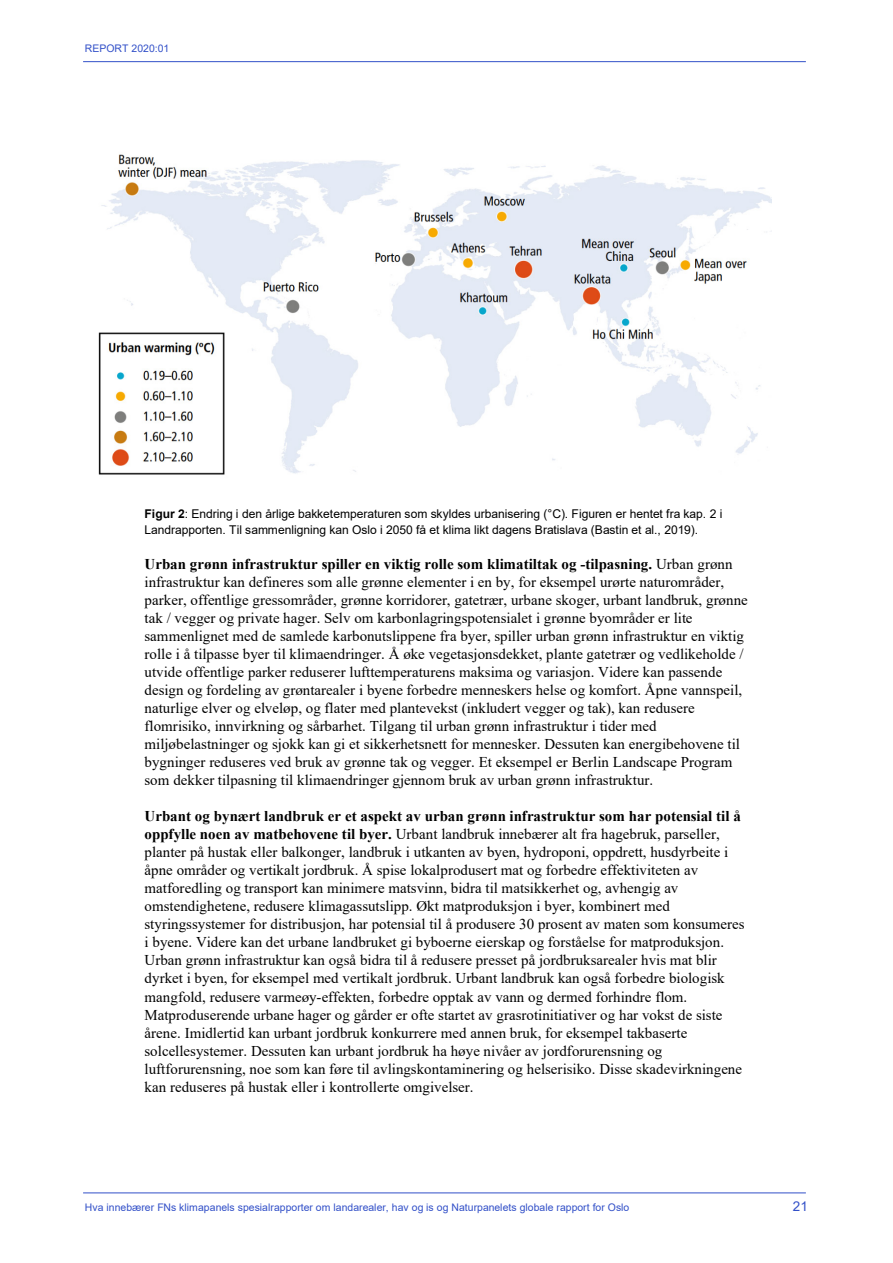
<style>
.page{position:relative;width:893px;height:1263px;background:#fff}
.page>*{position:absolute;margin:0;border:0;box-sizing:border-box;transform-origin:0 0}
.t1{font:15px/18px "Times New Roman";color:#000}
.t2{font:13.5px "Arial";color:#3250c8}
.t3{font:12px/16.5px "Arial";letter-spacing:-.005em;color:#000}
.t4{font:10.5px "Arial";color:#3250c8}
.s1{font-weight:700}
</style>
<div class="page">
<hr style="left:83px;top:61px;width:723px;height:1px;background:#3250c8">
<hr style="left:83px;top:1192px;width:723px;height:1px;background:#3250c8">
<img style="left:98px;top:154px;width:674px;height:321px">
<p class="t4" style="left:85px;top:41px;width:86px">REPORT 2020:01</p>
<p class="t3" style="left:145px;top:505px;width:579px"><span class="s1">Figur 2</span>: Endring i den årlige bakketemperaturen som skyldes urbanisering (°C). Figuren er hentet fra kap. 2 i<br>Landrapporten. Til sammenligning kan Oslo i 2050 få et klima likt dagens Bratislava (Bastin et al., 2019).</p>
<p class="t1" style="left:145px;top:555px;width:605px"><span class="s1">Urban grønn infrastruktur spiller en viktig rolle som klimatiltak og -tilpasning.</span> Urban grønn infrastruktur kan defineres som alle grønne elementer i en by, for eksempel urørte naturområder, parker, offentlige gressområder, grønne korridorer, gatetrær, urbane skoger, urbant landbruk, grønne tak / vegger og private hager. Selv om karbonlagringspotensialet i grønne byområder er lite sammenlignet med de samlede karbonutslippene fra byer, spiller urban grønn infrastruktur en viktig rolle i å tilpasse byer til klimaendringer. Å øke vegetasjonsdekket, plante gatetrær og vedlikeholde / utvide offentlige parker reduserer lufttemperaturens maksima og variasjon. Videre kan passende design og fordeling av grøntarealer i byene forbedre menneskers helse og komfort. Åpne vannspeil, naturlige elver og elveløp, og flater med plantevekst (inkludert vegger og tak), kan redusere flomrisiko, innvirkning og sårbarhet. Tilgang til urban grønn infrastruktur i tider med miljøbelastninger og sjokk kan gi et sikkerhetsnett for mennesker. Dessuten kan energibehovene til bygninger reduseres ved bruk av grønne tak og vegger. Et eksempel er Berlin Landscape Program som dekker tilpasning til klimaendringer gjennom bruk av urban grønn infrastruktur.</p>
<p class="t1" style="left:145px;top:807px;width:602px"><span class="s1">Urbant og bynært landbruk er et aspekt av urban grønn infrastruktur som har potensial til å oppfylle noen av matbehovene til byer.</span> Urbant landbruk innebærer alt fra hagebruk, parseller, planter på hustak eller balkonger, landbruk i utkanten av byen, hydroponi, oppdrett, husdyrbeite i åpne områder og vertikalt jordbruk. Å spise lokalprodusert mat og forbedre effektiviteten av matforedling og transport kan minimere matsvinn, bidra til matsikkerhet og, avhengig av omstendighetene, redusere klimagassutslipp. Økt matproduksjon i byer, kombinert med styringssystemer for distribusjon, har potensial til å produsere 30 prosent av maten som konsumeres i byene. Videre kan det urbane landbruket gi byboerne eierskap og forståelse for matproduksjon.<br>Urban grønn infrastruktur kan også bidra til å redusere presset på jordbruksarealer hvis mat blir dyrket i byen, for eksempel med vertikalt jordbruk. Urbant landbruk kan også forbedre biologisk mangfold, redusere varmeøy-effekten, forbedre opptak av vann og dermed forhindre flom.<br>Matproduserende urbane hager og gårder er ofte startet av grasrotinitiativer og har vokst de siste årene. Imidlertid kan urbant jordbruk konkurrere med annen bruk, for eksempel takbaserte solcellesystemer. Dessuten kan urbant jordbruk ha høye nivåer av jordforurensning og luftforurensning, noe som kan føre til avlingskontaminering og helserisiko. Disse skadevirkningene kan reduseres på hustak eller i kontrollerte omgivelser.</p>
<p class="t4" style="left:85px;top:1200px;width:546px">Hva innebærer FNs klimapanels spesialrapporter om landarealer, hav og is og Naturpanelets globale rapport for Oslo</p>
<p class="t2" style="left:793px;top:1197px;width:17px">21</p>
</div>
